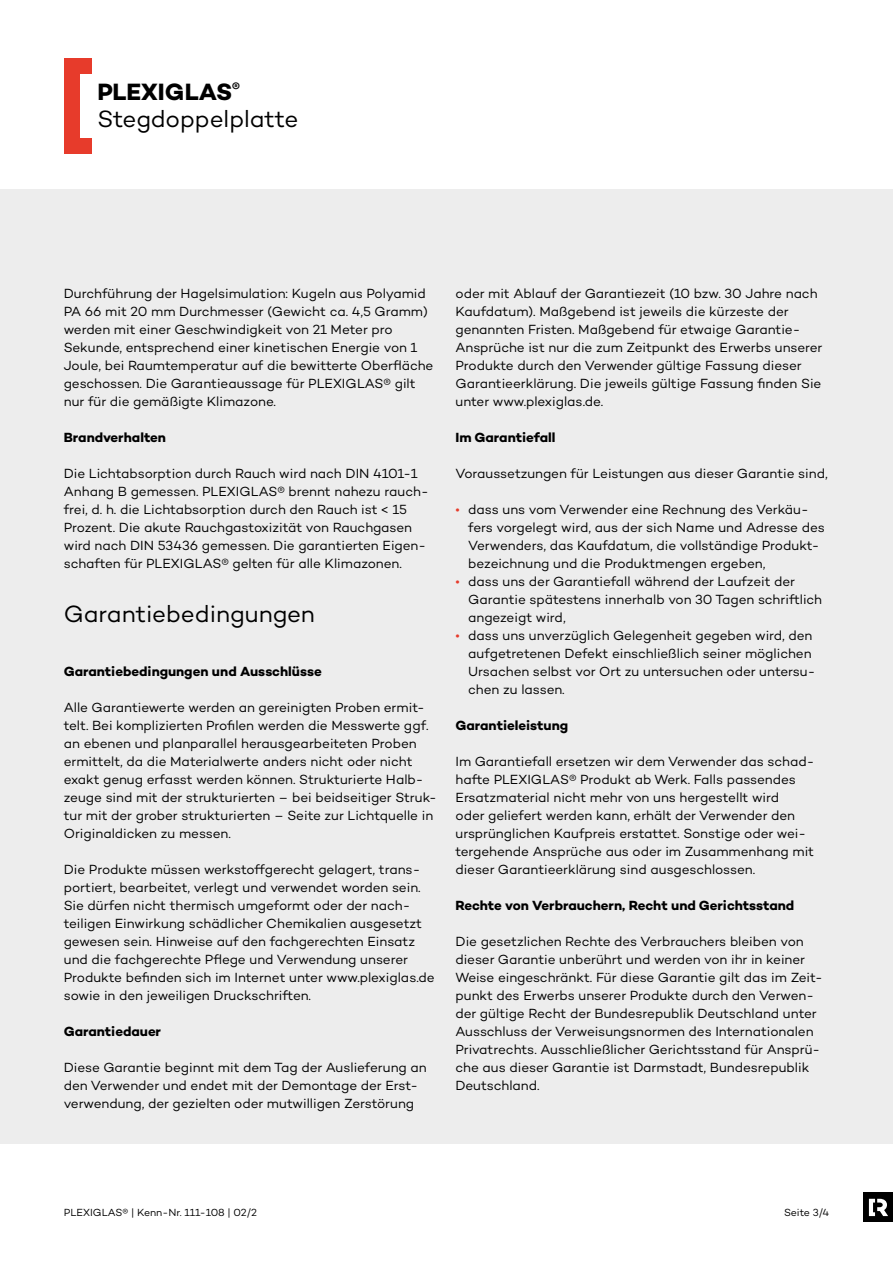
<style>
.page{position:relative;width:893px;height:1263px;background:#fff}
.page>*{position:absolute;margin:0;border:0;box-sizing:border-box;transform-origin:0 0}
.t1{font:24px/27px "Campton";letter-spacing:-.005em;color:#000}
.t2{font:13.5px/18px "Campton";letter-spacing:-.005em;color:#000}
.t3{font:700 13.5px "Campton";color:#000}
.t4{font:10.5px "Campton";color:#000}
.s1{font-weight:700}
.s2{color:#e73b2b}
</style>
<div class="page">
<div style="left:0;top:190px;width:893px;height:954px;background:#ededed"></div>
<div style="left:64px;top:58px;width:16px;height:96px;background:#e73b2b"></div>
<div style="left:80px;top:58px;width:12px;height:16px;background:#e73b2b"></div>
<div style="left:79px;top:138px;width:13px;height:16px;background:#e73b2b"></div>
<div style="left:863px;top:1192px;width:30px;height:30px;background:#000"></div>
<svg style="left:869px;top:1199px;width:19px;height:17px"></svg>
<h1 class="t1" style="left:97px;top:78px;width:203px"><span class="s1">PLEXIGLAS</span><sup>®<br></sup>Stegdoppelplatte</h1>
<p class="t2" style="left:64px;top:284px;width:371px">Durchführung der Hagelsimulation: Kugeln aus Polyamid PA 66 mit 20 mm Durchmesser (Gewicht ca. 4,5 Gramm) werden mit einer Geschwindigkeit von 21 Meter pro Sekunde, entsprechend einer kinetischen Energie von 1<br>Joule, bei Raumtemperatur auf die bewitterte Oberfläche geschossen. Die Garantieaussage für PLEXIGLAS® gilt nur für die gemäßigte Klimazone.</p>
<p class="t3" style="left:64px;top:429px;width:104px">Brandverhalten</p>
<p class="t2" style="left:64px;top:464px;width:366px">Die Lichtabsorption durch Rauch wird nach DIN 4101-1<br>Anhang B gemessen. PLEXIGLAS® brennt nahezu rauch&shy;frei, d. h. die Lichtabsorption durch den Rauch ist &lt; 15<br>Prozent. Die akute Rauchgastoxizität von Rauchgasen wird nach DIN 53436 gemessen. Die garantierten Eigen&shy;schaften für PLEXIGLAS® gelten für alle Klimazonen.</p>
<h1 class="t1" style="left:64px;top:600px;width:253px">Garantiebedingungen</h1>
<p class="t3" style="left:64px;top:663px;width:260px">Garantiebedingungen und Ausschlüsse</p>
<p class="t2" style="left:64px;top:698px;width:375px">Alle Garantiewerte werden an gereinigten Proben ermit&shy;telt. Bei komplizierten Profilen werden die Messwerte ggf. an ebenen und planparallel herausgearbeiteten Proben ermittelt, da die Materialwerte anders nicht oder nicht exakt genug erfasst werden können. Strukturierte Halb&shy;zeuge sind mit der strukturierten – bei beidseitiger Struk&shy;tur mit der grober strukturierten – Seite zur Lichtquelle in Originaldicken zu messen.</p>
<p class="t2" style="left:64px;top:860px;width:372px">Die Produkte müssen werkstoffgerecht gelagert, trans&shy;portiert, bearbeitet, verlegt und verwendet worden sein.<br>Sie dürfen nicht thermisch umgeformt oder der nach&shy;teiligen Einwirkung schädlicher Chemikalien ausgesetzt gewesen sein. Hinweise auf den fachgerechten Einsatz und die fachgerechte Pflege und Verwendung unserer Produkte befinden sich im Internet unter www.plexiglas.de sowie in den jeweiligen Druckschriften.</p>
<p class="t3" style="left:64px;top:1023px;width:99px">Garantiedauer</p>
<p class="t2" style="left:64px;top:1058px;width:365px">Diese Garantie beginnt mit dem Tag der Auslieferung an den Verwender und endet mit der Demontage der Erst&shy;verwendung, der gezielten oder mutwilligen Zerstörung</p>
<p class="t2" style="left:455px;top:284px;width:368px">oder mit Ablauf der Garantiezeit (10 bzw. 30 Jahre nach Kaufdatum). Maßgebend ist jeweils die kürzeste der genannten Fristen. Maßgebend für etwaige Garantie-Ansprüche ist nur die zum Zeitpunkt des Erwerbs unserer Produkte durch den Verwender gültige Fassung dieser Garantieerklärung. Die jeweils gültige Fassung finden Sie unter www.plexiglas.de.</p>
<p class="t3" style="left:455px;top:428px;width:102px">Im Garantiefall</p>
<p class="t2" style="left:455px;top:464px;width:374px">Voraussetzungen für Leistungen aus dieser Garantie sind,</p>
<p class="t2" style="left:468px;top:500px;width:358px;text-indent:-13px"><span class="s2">•</span> dass uns vom Verwender eine Rechnung des Verkäu&shy;fers vorgelegt wird, aus der sich Name und Adresse des Verwenders, das Kaufdatum, die vollständige Produkt&shy;bezeichnung und die Produktmengen ergeben,</p>
<p class="t2" style="left:468px;top:572px;width:355px;text-indent:-13px"><span class="s2">•</span> dass uns der Garantiefall während der Laufzeit der<br>Garantie spätestens innerhalb von 30 Tagen schriftlich angezeigt wird,</p>
<p class="t2" style="left:468px;top:626px;width:349px;text-indent:-13px"><span class="s2">•</span> dass uns unverzüglich Gelegenheit gegeben wird, den aufgetretenen Defekt einschließlich seiner möglichen Ursachen selbst vor Ort zu untersuchen oder untersu&shy;chen zu lassen.</p>
<p class="t3" style="left:455px;top:716px;width:114px">Garantieleistung</p>
<p class="t2" style="left:455px;top:752px;width:360px">Im Garantiefall ersetzen wir dem Verwender das schad&shy;hafte PLEXIGLAS® Produkt ab Werk. Falls passendes Ersatzmaterial nicht mehr von uns hergestellt wird<br>oder geliefert werden kann, erhält der Verwender den ursprünglichen Kaufpreis erstattet. Sonstige oder wei&shy;tergehende Ansprüche aus oder im Zusammenhang mit dieser Garantieerklärung sind ausgeschlossen.</p>
<p class="t3" style="left:455px;top:896px;width:340px">Rechte von Verbrauchern, Recht und Gerichtsstand</p>
<p class="t2" style="left:455px;top:932px;width:369px">Die gesetzlichen Rechte des Verbrauchers bleiben von dieser Garantie unberührt und werden von ihr in keiner Weise eingeschränkt. Für diese Garantie gilt das im Zeit&shy;punkt des Erwerbs unserer Produkte durch den Verwen&shy;der gültige Recht der Bundesrepublik Deutschland unter Ausschluss der Verweisungsnormen des Internationalen Privatrechts. Ausschließlicher Gerichtsstand für Ansprü&shy;che aus dieser Garantie ist Darmstadt, Bundesrepublik Deutschland.</p>
<p class="t4" style="left:64px;top:1206px;width:195px">PLEXIGLAS® | Kenn-Nr. 111-108 | 02/2</p>
<p class="t4" style="left:784px;top:1206px;width:47px">Seite 3/4</p>
</div>
